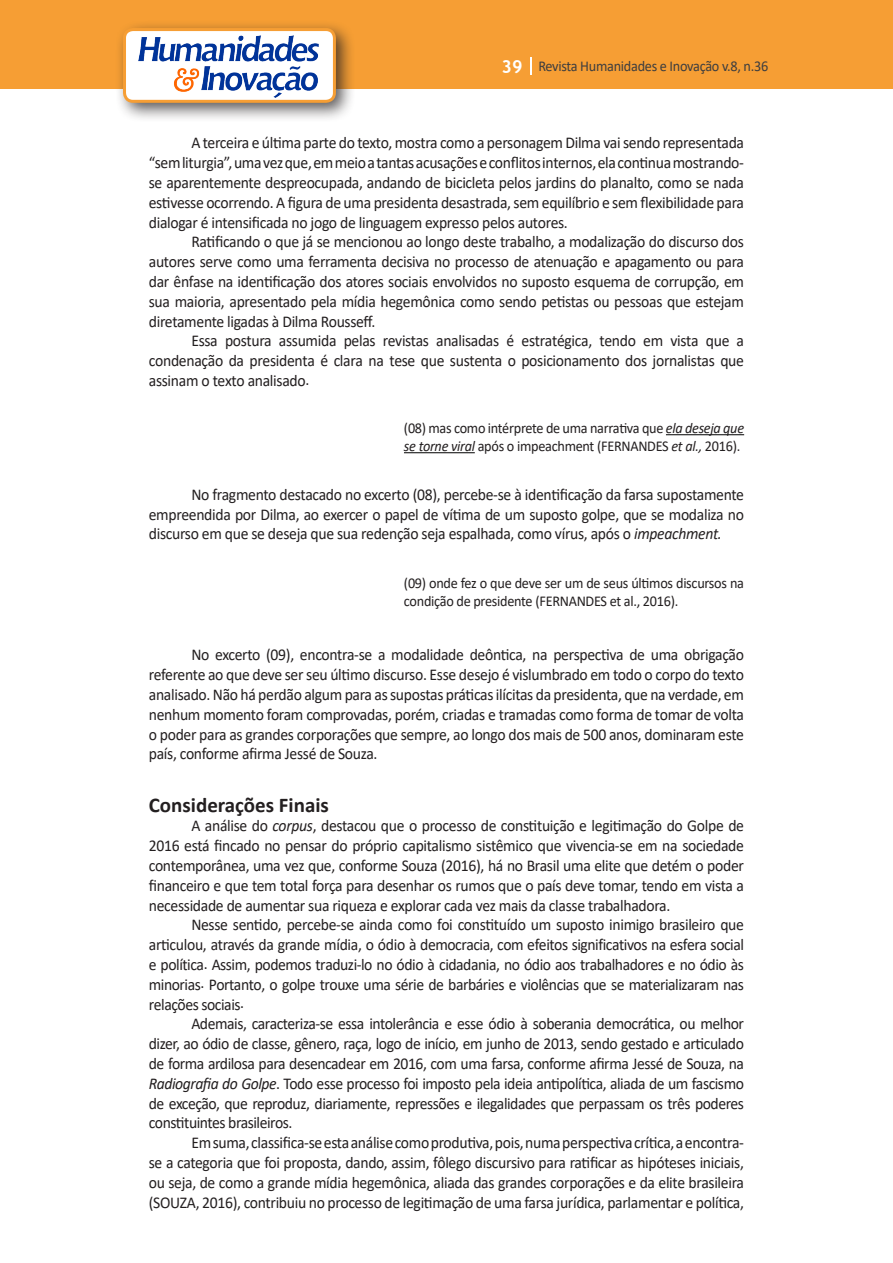
<style>
.page{position:relative;width:893px;height:1263px;background:#fff}
.page>*{position:absolute;margin:0;border:0;box-sizing:border-box;transform-origin:0 0}
.Titulo_2{font:700 21px "Calibri";color:#231f20}
.texto{font:16.5px/19.8px "Calibri";letter-spacing:-.02em;color:#231f20;text-align:justify;scale:.95 1}
.citacao{font:15px/18px "Calibri";letter-spacing:-.02em;color:#231f20;scale:.95 1}
.t1{font:15px "Calibri";letter-spacing:-.02em;color:#3e3e3f;scale:.95 1}
.s1{font-family:"Trebuchet MS";font-weight:700;font-size:18px;color:#fff}
.s2{font-style:italic}
</style>
<div class="page">
<div style="left:0;top:0;width:893px;height:88px;background:#f69e34"></div>
<svg style="left:530px;top:57px;width:2px;height:18px"></svg>
<div style="left:115px;top:20px;width:241px;height:103px;background:#231f20;opacity:.75"></div>
<div style="left:125px;top:30px;width:209px;height:71px;background:#fff;border-radius:9px"></div>
<img style="left:138px;top:35px;width:181px;height:62px">
<div style="left:123px;top:28px;width:213px;height:75px;border:3px solid #f69e34;border-radius:9px"></div>
<hr style="left:666px;top:434px;width:78px;height:1px;background:#000">
<hr style="left:404px;top:452px;width:71px;height:1px;background:#000">
<p class="t1" style="left:501px;top:56px;width:282px"><span class="s1">39</span> Revista Humanidades e Inovação v.8, n.36</p>
<p class="texto" style="left:149px;top:133px;width:628px;text-indent:43px">A terceira e última parte do texto, mostra como a personagem Dilma vai sendo representada “sem liturgia”, uma vez que, em meio a tantas acusações e conflitos internos, ela continua mostrando&shy;se aparentemente despreocupada, andando de bicicleta pelos jardins do planalto, como se nada estivesse ocorrendo. A figura de uma presidenta desastrada, sem equilíbrio e sem flexibilidade para dialogar é intensificada no jogo de linguagem expresso pelos autores.</p>
<p class="texto" style="left:149px;top:232px;width:628px;text-indent:43px">Ratificando o que já se mencionou ao longo deste trabalho, a modalização do discurso dos autores serve como uma ferramenta decisiva no processo de atenuação e apagamento ou para dar ênfase na identificação dos atores sociais envolvidos no suposto esquema de corrupção, em sua maioria, apresentado pela mídia hegemônica como sendo petistas ou pessoas que estejam diretamente ligadas à Dilma Rousseff.</p>
<p class="texto" style="left:149px;top:331px;width:628px;text-indent:43px">Essa postura assumida pelas revistas analisadas é estratégica, tendo em vista que a condenação da presidenta é clara na tese que sustenta o posicionamento dos jornalistas que assinam o texto analisado.</p>
<p class="citacao" style="left:404px;top:419px;width:360px">(08) mas como intérprete de uma narrativa que <span class="s2">ela deseja que se torne viral</span> após o impeachment (FERNANDES <span class="s2">et al.,</span> 2016).</p>
<p class="texto" style="left:149px;top:484px;width:628px;text-indent:43px">No fragmento destacado no excerto (08), percebe-se à identificação da farsa supostamente empreendida por Dilma, ao exercer o papel de vítima de um suposto golpe, que se modaliza no discurso em que se deseja que sua redenção seja espalhada, como vírus, após o <span class="s2">impeachment.</span></p>
<p class="citacao" style="left:404px;top:574px;width:359px">(09) onde fez o que deve ser um de seus últimos discursos na condição de presidente (FERNANDES et al., 2016).</p>
<p class="texto" style="left:149px;top:644px;width:628px;text-indent:43px">No excerto (09), encontra-se a modalidade deôntica, na perspectiva de uma obrigação referente ao que deve ser seu último discurso. Esse desejo é vislumbrado em todo o corpo do texto analisado. Não há perdão algum para as supostas práticas ilícitas da presidenta, que na verdade, em nenhum momento foram comprovadas, porém, criadas e tramadas como forma de tomar de volta o poder para as grandes corporações que sempre, ao longo dos mais de 500 anos, dominaram este país, conforme afirma Jessé de Souza.</p>
<p class="Titulo_2" style="left:149px;top:790px;width:182px">Considerações Finais</p>
<p class="texto" style="left:149px;top:815px;width:628px;text-indent:43px">A análise do <span class="s2">corpus</span>, destacou que o processo de constituição e legitimação do Golpe de 2016 está fincado no pensar do próprio capitalismo sistêmico que vivencia-se em na sociedade contemporânea, uma vez que, conforme Souza (2016), há no Brasil uma elite que detém o poder financeiro e que tem total força para desenhar os rumos que o país deve tomar, tendo em vista a necessidade de aumentar sua riqueza e explorar cada vez mais da classe trabalhadora.</p>
<p class="texto" style="left:149px;top:914px;width:628px;text-indent:43px">Nesse sentido, percebe-se ainda como foi constituído um suposto inimigo brasileiro que articulou, através da grande mídia, o ódio à democracia, com efeitos significativos na esfera social e política. Assim, podemos traduzi-lo no ódio à cidadania, no ódio aos trabalhadores e no ódio às minorias. Portanto, o golpe trouxe uma série de barbáries e violências que se materializaram nas relações sociais.</p>
<p class="texto" style="left:149px;top:1013px;width:628px;text-indent:43px">Ademais, caracteriza-se essa intolerância e esse ódio à soberania democrática, ou melhor dizer, ao ódio de classe, gênero, raça, logo de início, em junho de 2013, sendo gestado e articulado de forma ardilosa para desencadear em 2016, com uma farsa, conforme afirma Jessé de Souza, na <span class="s2">Radiografia do Golpe</span>. Todo esse processo foi imposto pela ideia antipolítica, aliada de um fascismo de exceção, que reproduz, diariamente, repressões e ilegalidades que perpassam os três poderes constituintes brasileiros.</p>
<p class="texto" style="left:149px;top:1132px;width:628px;text-indent:43px">Em suma, classifica-se esta análise como produtiva, pois, numa perspectiva crítica, a encontra&shy;se a categoria que foi proposta, dando, assim, fôlego discursivo para ratificar as hipóteses iniciais, ou seja, de como a grande mídia hegemônica, aliada das grandes corporações e da elite brasileira (SOUZA, 2016), contribuiu no processo de legitimação de uma farsa jurídica, parlamentar e política,</p>
</div>
